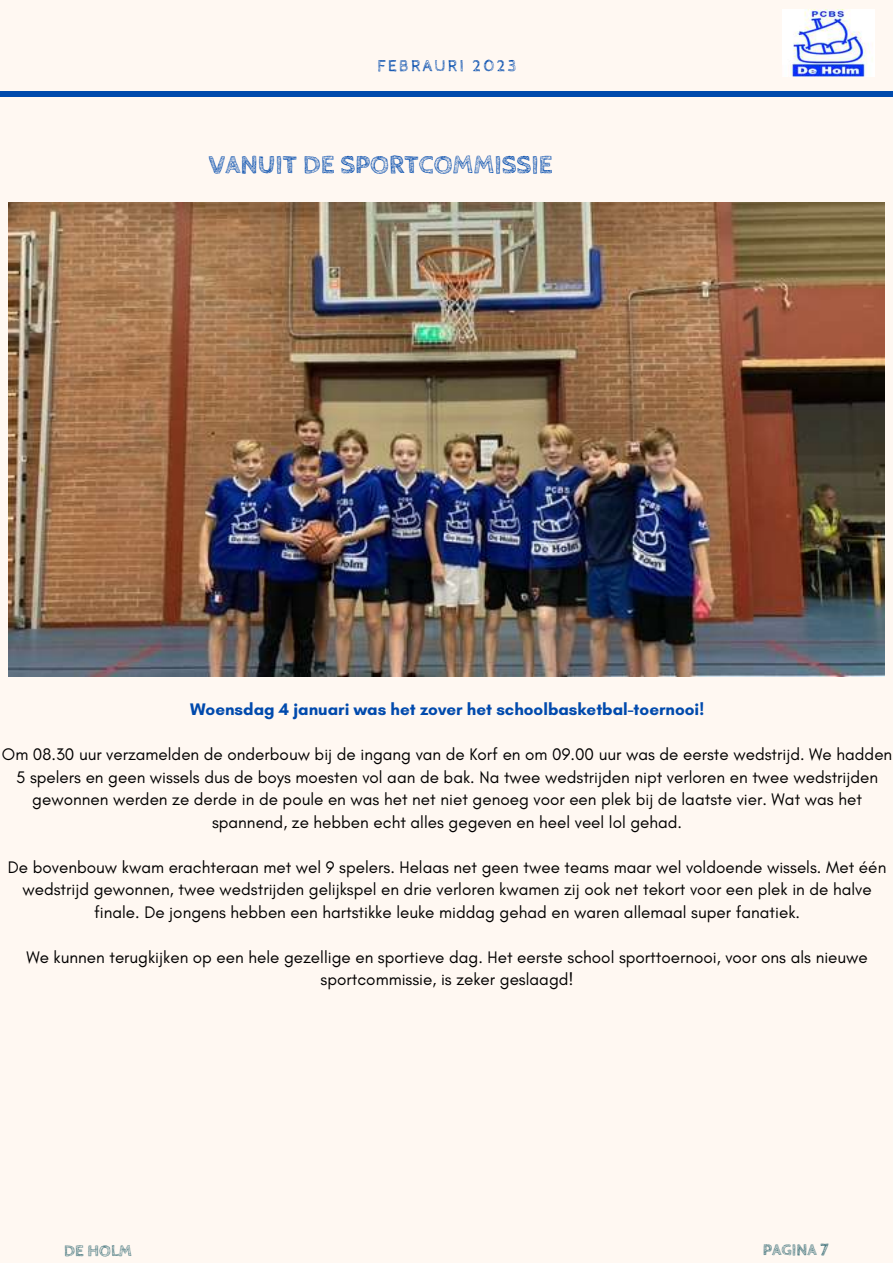
<style>
.page{position:relative;width:893px;height:1264px;background:#fff}
.page>*{position:absolute;margin:0;border:0;box-sizing:border-box;transform-origin:0 0}
.t1{font:700 26.4px "Cabin Sketch";color:#004aad}
.t2{font:17.1px/22.5px "Glacial Indifference";color:#000;text-align:center}
.t3{font:700 17.1px "Glacial Indifference";color:#004aad}
.t4{font:700 16.5px "Cabin Sketch";color:#2a636d}
.t5{font:16.5px "Cabin Sketch";letter-spacing:.14em;color:#004aad}
</style>
<div class="page">
<div style="left:0;top:0;width:892px;height:1262px;background:#fff8f2"></div>
<div style="left:0;top:92px;width:892px;height:5px;background:#004aad"></div>
<img style="left:782px;top:9px;width:92px;height:68px">
<img style="left:8px;top:203px;width:876px;height:473px">
<p class="t5" style="left:377px;top:56px;width:140px">FEBRAURI 2023</p>
<h1 class="t1" style="left:209px;top:150px;width:345px">VANUIT DE SPORTCOMMISSIE</h1>
<p class="t3" style="left:190px;top:699px;width:515px">Woensdag 4 januari was het zover het schoolbasketbal-toernooi!</p>
<p class="t2" style="left:2px;top:743px;width:891px">Om 08.30 uur verzamelden de onderbouw bij de ingang van de Korf en om 09.00 uur was de eerste wedstrijd. We hadden 5 spelers en geen wissels dus de boys moesten vol aan de bak. Na twee wedstrijden nipt verloren en twee wedstrijden gewonnen werden ze derde in de poule en was het net niet genoeg voor een plek bij de laatste vier. Wat was het spannend, ze hebben echt alles gegeven en heel veel lol gehad.</p>
<p class="t2" style="left:8px;top:855px;width:879px">De bovenbouw kwam erachteraan met wel 9 spelers. Helaas net geen twee teams maar wel voldoende wissels. Met één wedstrijd gewonnen, twee wedstrijden gelijkspel en drie verloren kwamen zij ook net tekort voor een plek in de halve finale. De jongens hebben een hartstikke leuke middag gehad en waren allemaal super fanatiek.</p>
<p class="t2" style="left:26px;top:945px;width:842px">We kunnen terugkijken op een hele gezellige en sportieve dag. Het eerste school sporttoernooi, voor ons als nieuwe sportcommissie, is zeker geslaagd!</p>
<p class="t4" style="left:64px;top:1241px;width:69px">DE HOLM</p>
<p class="t4" style="left:762px;top:1240px;width:67px">PAGINA 7</p>
</div>
